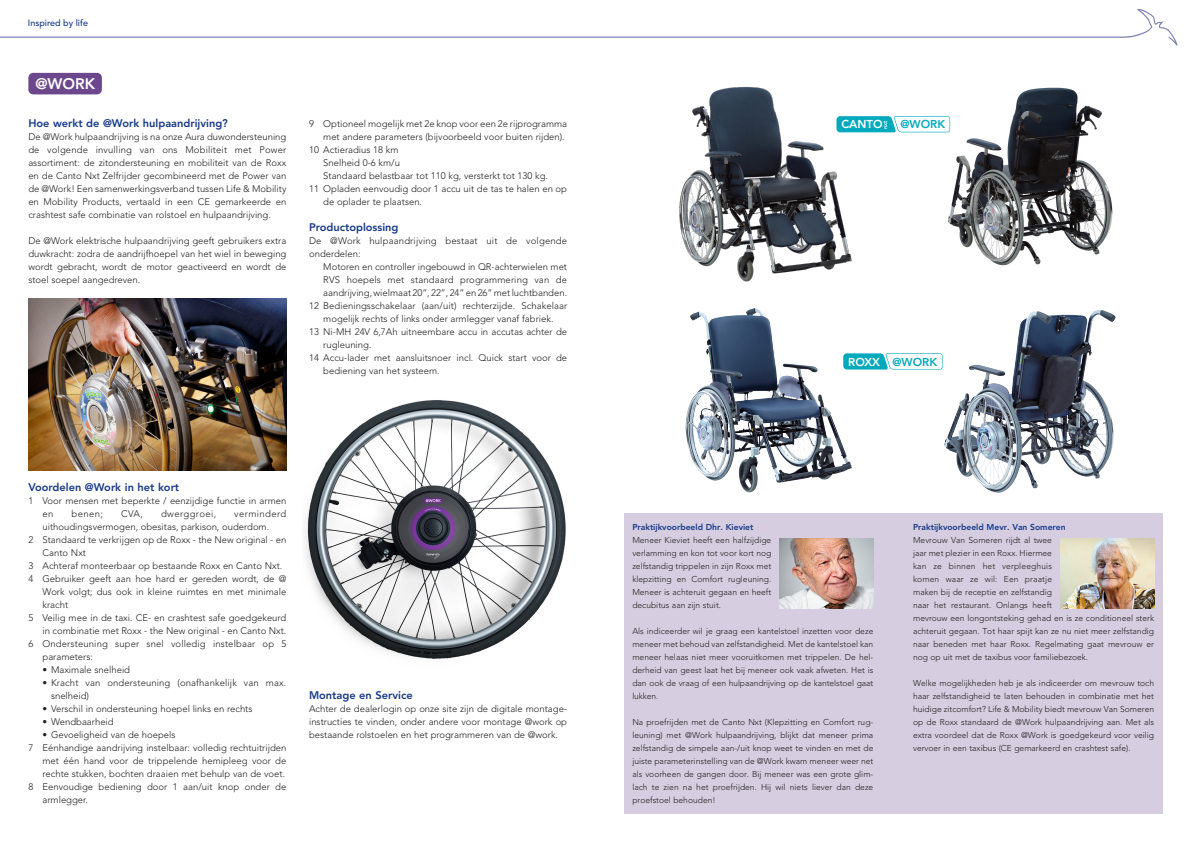
<style>
.page{position:relative;width:1191px;height:842px;background:#fff}
.page>*{position:absolute;margin:0;border:0;box-sizing:border-box;transform-origin:0 0}
.t1{font:800 15.2px "Avenir LT Std";color:#fff}
.t2{font:800 11.4px "Avenir LT Std";color:#00aabc}
.t3{font:800 11.4px "Avenir LT Std";color:#fff}
.platte_tekst{font:800 11px "Avenir LT Std";color:#153889}
.platte_tekst-2{font:300 9.5px/13px "Avenir LT Std";color:#231f20}
.platte_tekst-3{font:300 9.5px "Avenir LT Std";letter-spacing:.045em;color:#231f20}
.t4{font:500 9px "Avenir LT Std";color:#153889}
.Normaal{font:300 8.5px/13px "Avenir LT Std";color:#231f20;text-align:justify}
.Normaal-2{font:800 8.5px "Avenir LT Std";color:#153889}
.s1{font-weight:500}
.s2{color:#fff}
</style>
<div class="page">
<div style="left:624px;top:513px;width:538px;height:301px;background:#d6cee0"></div>
<svg style="left:0;top:9px;width:1177px;height:37px"></svg>
<div style="left:28px;top:73px;width:74px;height:21px;background:#6c478c;border-radius:5px"></div>
<img style="left:304px;top:400px;width:262px;height:259px">
<img style="left:908px;top:87px;width:205px;height:179px">
<img style="left:685px;top:308px;width:133px;height:184px">
<img style="left:944px;top:310px;width:152px;height:183px">
<img style="left:28px;top:299px;width:258px;height:172px">
<img style="left:679px;top:86px;width:182px;height:196px">
<svg style="left:843px;top:353px;width:99px;height:16px"></svg>
<img style="left:780px;top:539px;width:93px;height:69px">
<img style="left:1060px;top:539px;width:94px;height:69px">
<svg style="left:836px;top:116px;width:114px;height:16px"></svg>
<p class="t4" style="left:28px;top:18px;width:62px">Inspired by life</p>
<p class="t1" style="left:35px;top:75px;width:61px">@WORK</p>
<p class="platte_tekst" style="left:28px;top:117px;width:201px">Hoe werkt de @Work hulpaandrijving?</p>
<p class="platte_tekst-2" style="left:28px;top:130px;width:259px;text-align:justify">De @Work hulpaandrijving is na onze Aura duwondersteuning de volgende invulling van ons Mobiliteit met Power assortiment: de zitondersteuning en mobiliteit van de Roxx en de Canto Nxt Zelfrijder gecombineerd met de Power van de @Work! Een samenwerkingsverband tussen Life &amp; Mobility en Mobility Products, vertaald in een CE gemarkeerde en crashtest safe combinatie van rolstoel en hulpaandrijving.</p>
<p class="platte_tekst-2" style="left:28px;top:234px;width:259px;text-align:justify">De @Work elektrische hulpaandrijving geeft gebruikers extra duwkracht: zodra de aandrijfhoepel van het wiel in beweging wordt gebracht, wordt de motor geactiveerd en wordt de stoel soepel aangedreven.</p>
<p class="platte_tekst-2" style="left:309px;top:117px;width:259px;text-align:right">9 Optioneel mogelijk met 2e knop voor een 2e rijprogramma met andere parameters (bijvoorbeeld voor buiten rijden).</p>
<p class="platte_tekst-2" style="left:309px;top:143px;width:91px">10 Actieradius 18 km</p>
<p class="platte_tekst-2" style="left:323px;top:156px;width:78px">Snelheid 0-6 km/u</p>
<p class="platte_tekst-2" style="left:323px;top:169px;width:226px">Standaard belastbaar tot 110 kg, versterkt tot 130 kg.</p>
<p class="platte_tekst-2" style="left:323px;top:182px;width:245px;text-indent:-14px">11 Opladen eenvoudig door 1 accu uit de tas te halen en op de oplader te plaatsen.</p>
<p class="platte_tekst" style="left:309px;top:221px;width:91px">Productoplossing</p>
<p class="platte_tekst-2" style="left:309px;top:234px;width:259px">De @Work hulpaandrijving bestaat uit de volgende onderdelen:</p>
<p class="platte_tekst-2" style="left:323px;top:260px;width:245px;text-align:justify">Motoren en controller ingebouwd in QR-achterwielen met RVS hoepels met standaard programmering van de aandrijving, wielmaat 20”, 22”, 24” en 26” met luchtbanden.</p>
<p class="platte_tekst-2" style="left:309px;top:299px;width:260px;text-align:center">12 Bedieningsschakelaar (aan/uit) rechterzijde. Schakelaar mogelijk rechts of links onder armlegger vanaf fabriek.</p>
<p class="platte_tekst-2" style="left:323px;top:325px;width:245px;text-indent:-14px">13 Ni-MH 24V 6,7Ah uitneembare accu in accutas achter de rugleuning.</p>
<p class="platte_tekst-2" style="left:323px;top:351px;width:245px;text-indent:-14px">14 Accu-lader met aansluitsnoer incl. Quick start voor de bediening van het systeem.</p>
<p class="platte_tekst" style="left:28px;top:481px;width:152px">Voordelen @Work in het kort</p>
<p class="platte_tekst-2" style="left:43px;top:494px;width:245px;text-indent:-14px">1 Voor mensen met beperkte / eenzijdige functie in armen en</p>
<p class="platte_tekst-2" style="left:43px;top:507px;width:245px;text-indent:192px">verminderd uithoudingsvermogen, obesitas, parkison, ouderdom.</p>
<p class="platte_tekst-2" style="left:43px;top:533px;width:245px;text-indent:-14px">2 Standaard te verkrijgen op de Roxx - the New original - en<br>Canto Nxt</p>
<p class="platte_tekst-2" style="left:28px;top:559px;width:255px">3 Achteraf monteerbaar op bestaande Roxx en Canto Nxt.</p>
<p class="platte_tekst-2" style="left:43px;top:572px;width:245px;text-align:justify;text-indent:-14px">4 Gebruiker geeft aan hoe hard er gereden wordt, de @ Work volgt; dus ook in kleine ruimtes en met minimale kracht</p>
<p class="platte_tekst-2" style="left:28px;top:611px;width:259px;text-align:right">5 Veilig mee in de taxi. CE- en crashtest safe goedgekeurd in combinatie met Roxx - the New original - en Canto Nxt.</p>
<p class="platte_tekst-2" style="left:43px;top:637px;width:245px;text-indent:-14px">6 Ondersteuning super snel volledig instelbaar op 5 parameters:</p>
<p class="platte_tekst-2" style="left:43px;top:663px;width:89px"><span class="s1">•</span> Maximale snelheid</p>
<p class="platte_tekst-2" style="left:51px;top:676px;width:237px;text-indent:-9px"><span class="s1">•</span> Kracht van ondersteuning (onafhankelijk van max. snelheid)</p>
<p class="platte_tekst-2" style="left:43px;top:702px;width:211px"><span class="s1">•</span> Verschil in ondersteuning hoepel links en rechts</p>
<p class="platte_tekst-2" style="left:43px;top:715px;width:73px"><span class="s1">•</span> Wendbaarheid</p>
<p class="platte_tekst-2" style="left:43px;top:728px;width:134px"><span class="s1">•</span> Gevoeligheid van de hoepels</p>
<p class="platte_tekst-2" style="left:43px;top:741px;width:245px;text-align:justify;text-indent:-14px">7 Eénhandige aandrijving instelbaar: volledig rechtuitrijden met één hand voor de trippelende hemipleeg voor de rechte stukken, bochten draaien met behulp van de voet.</p>
<p class="platte_tekst-2" style="left:43px;top:780px;width:245px;text-indent:-14px">8 Eenvoudige bediening door 1 aan/uit knop onder de armlegger.</p>
<p class="platte_tekst-2" style="left:72px;top:507px;width:33px">benen;</p>
<p class="platte_tekst-2" style="left:121px;top:507px;width:24px">CVA,</p>
<p class="platte_tekst-3" style="left:161px;top:508px;width:57px">dwerggroei,</p>
<p class="platte_tekst" style="left:309px;top:689px;width:105px">Montage en Service</p>
<p class="platte_tekst-2" style="left:309px;top:702px;width:259px;text-align:justify">Achter de dealerlogin op onze site zijn de digitale montage&shy;instructies te vinden, onder andere voor montage @work op bestaande rolstoelen en het programmeren van de @work.</p>
<p class="t3" style="left:841px;top:118px;width:43px">CANTO</p>
<p class="t2" style="left:900px;top:118px;width:46px">@WORK</p>
<p class="t2" style="left:848px;top:355px;width:90px"><span class="s2">ROXX</span> @WORK</p>
<p class="Normaal-2" style="left:632px;top:522px;width:123px">Praktijkvoorbeeld Dhr. Kieviet</p>
<p class="Normaal" style="left:632px;top:534px;width:140px">Meneer Kieviet heeft een halfzijdige verlamming en kon tot voor kort nog zelfstandig trippelen in zijn Roxx met klepzitting en Comfort rugleuning.<br>Meneer is achteruit gegaan en heeft decubitus aan zijn stuit.</p>
<p class="Normaal" style="left:632px;top:625px;width:242px">Als indiceerder wil je graag een kantelstoel inzetten voor deze meneer met behoud van zelfstandigheid. Met de kantelstoel kan meneer helaas niet meer vooruitkomen met trippelen. De hel&shy;derheid van geest laat het bij meneer ook vaak afweten. Het is dan ook de vraag of een hulpaandrijving op de kantelstoel gaat lukken.</p>
<p class="Normaal" style="left:632px;top:716px;width:242px">Na proefrijden met de Canto Nxt (Klepzitting en Comfort rug&shy;leuning) met @Work hulpaandrijving, blijkt dat meneer prima zelfstandig de simpele aan-/uit knop weet te vinden en met de juiste parameterinstelling van de @Work kwam meneer weer net als voorheen de gangen door. Bij meneer was een grote glim&shy;lach te zien na het proefrijden. Hij wil niets liever dan deze proefstoel behouden!</p>
<p class="Normaal-2" style="left:913px;top:522px;width:154px">Praktijkvoorbeeld Mevr. Van Someren</p>
<p class="Normaal" style="left:913px;top:534px;width:242px;text-align:left">Mevrouw Van Someren rijdt al twee<br>jaar met plezier in een Roxx. Hiermee<br>kan ze binnen het verpleeghuis<br>komen waar ze wil: Een praatje<br>maken bij de receptie en zelfstandig<br>naar het restaurant. Onlangs heeft<br>mevrouw een longontsteking gehad en is ze conditioneel sterk achteruit gegaan. Tot haar spijt kan ze nu niet meer zelfstandig naar beneden met haar Roxx. Regelmating gaat mevrouw er nog op uit met de taxibus voor familiebezoek.</p>
<p class="Normaal" style="left:913px;top:677px;width:242px">Welke mogelijkheden heb je als indiceerder om mevrouw toch haar zelfstandigheid te laten behouden in combinatie met het huidige zitcomfort? Life &amp; Mobility biedt mevrouw Van Someren op de Roxx standaard de @Work hulpaandrijving aan. Met als extra voordeel dat de Roxx @Work is goedgekeurd voor veilig vervoer in een taxibus (CE gemarkeerd en crashtest safe).</p>
</div>
